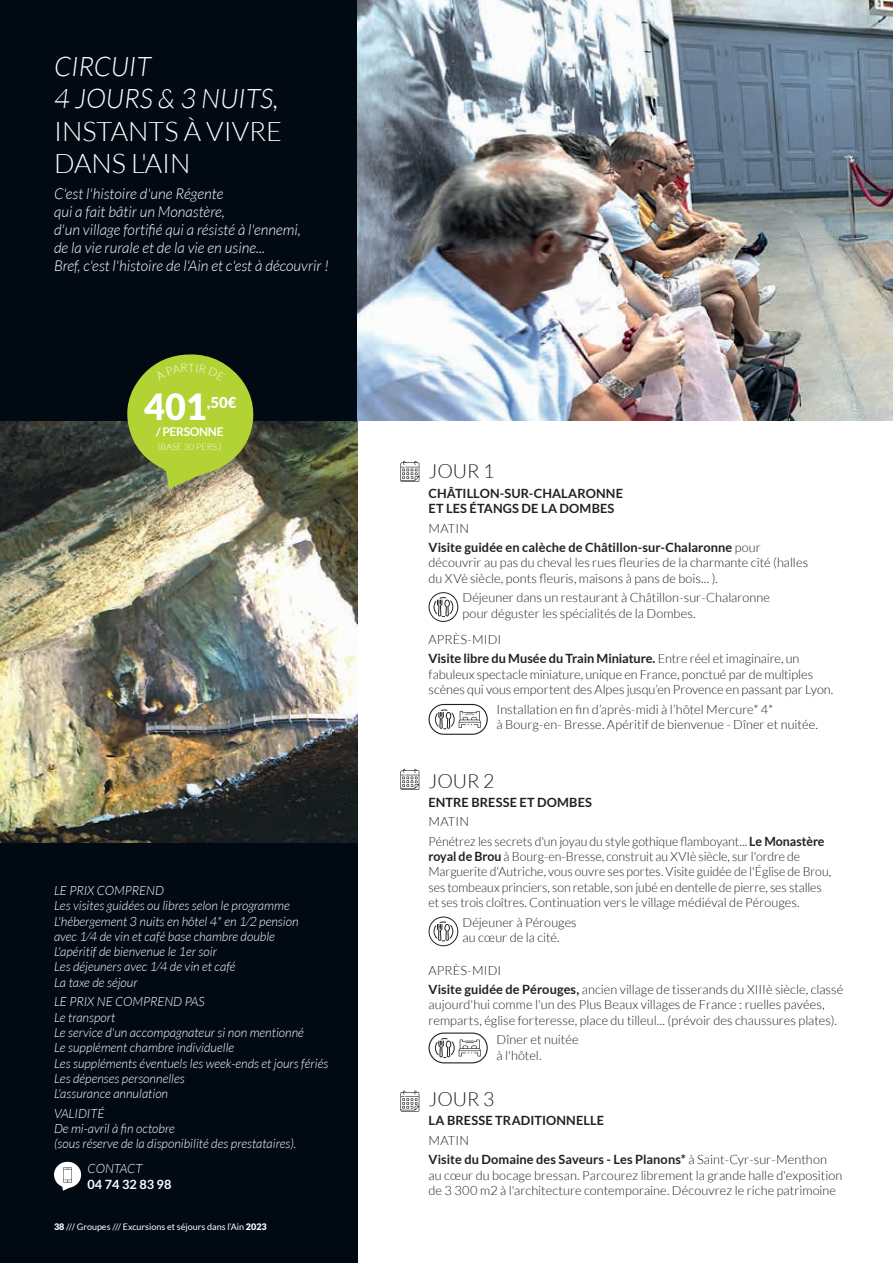
<style>
.page{position:relative;width:893px;height:1263px;background:#fff}
.page>*{position:absolute;margin:0;border:0;box-sizing:border-box;transform-origin:0 0}
.t1{font:900 36px "Lato";color:#fff}
.t2{font:300 27px/32.4px "Lato";color:#fff}
.t3{font:italic 300 27px/32.4px "Lato";color:#fff}
.t4{font:300 19.5px "Lato";color:#231f20}
.t5{font:italic 300 15px/18px "Lato";color:#fff}
.t6{font:900 15px "Lato";color:#fff}
.t7{font:300 12.75px/15.3px "Lato";color:#231f20}
.t8{font:italic 300 12.75px/15.3px "Lato";color:#fff}
.t9{font:700 12.75px/19.5px "Lato";letter-spacing:.005em;color:#231f20}
.t10{font:700 12.75px "Lato";color:#fff}
.t11{font:700 12px "Lato";letter-spacing:-.025em;color:#fff}
.t12{font:9px "Lato";color:#fff}
.t13{font:300 9px "Lato";color:#fff}
.s1{font-weight:900}
.s2{font-weight:300}
.s3{font-weight:700}
</style>
<div class="page">
<img style="left:0;top:421px;width:357px;height:423px">
<div style="left:0;top:844px;width:357px;height:419px;background:#010a13"></div>
<svg style="left:429px;top:592px;width:29px;height:30px"></svg>
<svg style="left:429px;top:916px;width:29px;height:30px"></svg>
<div style="left:0;top:0;width:357px;height:421px;background:#010a13"></div>
<div style="left:429px;top:704px;width:59px;height:31px;border:1px solid #231f20;border-radius:15px"></div>
<svg style="left:434px;top:709px;width:47px;height:20px"></svg>
<div style="left:429px;top:1032px;width:59px;height:31px;border:1px solid #231f20;border-radius:15px"></div>
<svg style="left:434px;top:1038px;width:47px;height:20px"></svg>
<svg style="left:400px;top:461px;width:19px;height:21px"></svg>
<svg style="left:400px;top:769px;width:19px;height:21px"></svg>
<svg style="left:400px;top:1090px;width:19px;height:22px"></svg>
<img style="left:357px;top:0;width:536px;height:421px">
<svg style="left:54px;top:1161px;width:28px;height:30px"></svg>
<svg style="left:125px;top:354px;width:134px;height:135px;background:#8fa538"></svg>
<h2 class="t3" style="left:54px;top:51px;width:226px">CIRCUIT<br>4 JOURS &amp; 3 NUITS,</h2>
<h2 class="t2" style="left:54px;top:115px;width:230px">INSTANTS À VIVRE<br>DANS L'AIN</h2>
<p class="t5" style="left:54px;top:185px;width:276px">C'est l'histoire d'une Régente<br>qui a fait bâtir un Monastère,<br>d'un village fortifié qui a résisté à l'ennemi,<br>de la vie rurale et de la vie en usine...<br>Bref, c'est l'histoire de l'Ain et c'est à découvrir !</p>
<h1 class="t1" style="left:144px;top:386px;width:64px">401</h1>
<p class="t6" style="left:207px;top:394px;width:31px">,50€</p>
<p class="t11" style="left:156px;top:425px;width:69px">/ PERSONNE</p>
<p class="t13" style="left:158px;top:442px;width:65px">(BASE 30 PERS.)</p>
<p class="t8" style="left:54px;top:883px;width:246px">LE PRIX COMPREND<br>Les visites guidées ou libres selon le programme L'hébergement 3 nuits en hôtel 4* en 1⁄2 pension avec 1⁄4 de vin et café base chambre double L'apéritif de bienvenue le 1er soir<br>Les déjeuners avec 1⁄4 de vin et café<br>La taxe de séjour</p>
<p class="t8" style="left:54px;top:994px;width:276px">LE PRIX NE COMPREND PAS<br>Le transport<br>Le service d'un accompagnateur si non mentionné<br>Le supplément chambre individuelle<br>Les suppléments éventuels les week-ends et jours fériés<br>Les dépenses personnelles<br>L'assurance annulation</p>
<p class="t8" style="left:54px;top:1106px;width:244px">VALIDITÉ<br>De mi-avril à fin octobre<br>(sous réserve de la disponibilité des prestataires).</p>
<p class="t8" style="left:88px;top:1161px;width:56px">CONTACT</p>
<p class="t10" style="left:88px;top:1177px;width:85px">04 74 32 83 98</p>
<p class="t12" style="left:54px;top:1222px;width:214px"><span class="s1">38</span> /// Groupes /// Excursions et séjours dans l’Ain <span class="s1">2023</span></p>
<h3 class="t4" style="left:429px;top:460px;width:68px">JOUR 1</h3>
<p class="t9" style="left:429px;top:485px;width:196px;line-height:15.3px">CHÂTILLON-SUR-CHALARONNE<br>ET LES ÉTANGS DE LA DOMBES</p>
<p class="t9" style="left:429px;top:518px;width:334px"><span class="s2">MATIN<br></span>Visite guidée en calèche de Châtillon-sur-Chalaronne <span class="s2">pour</span></p>
<p class="t7" style="left:429px;top:555px;width:381px">découvrir au pas du cheval les rues fleuries de la charmante cité (halles du XVè siècle, ponts fleuris, maisons à pans de bois... ).</p>
<p class="t7" style="left:463px;top:590px;width:309px">Déjeuner dans un restaurant à Châtillon-sur-Chalaronne pour déguster les spécialités de la Dombes.</p>
<p class="t9" style="left:429px;top:629px;width:372px"><span class="s2">APRÈS-MIDI<br></span>Visite libre du Musée du Train Miniature. <span class="s2">Entre réel et imaginaire, un</span></p>
<p class="t7" style="left:429px;top:666px;width:406px">fabuleux spectacle miniature, unique en France, ponctué par de multiples scènes qui vous emportent des Alpes jusqu’en Provence en passant par Lyon.</p>
<p class="t7" style="left:497px;top:701px;width:323px">Installation en fin d’après-midi à l’hôtel Mercure* 4*<br>à Bourg-en- Bresse. Apéritif de bienvenue - Dîner et nuitée.</p>
<h3 class="t4" style="left:429px;top:770px;width:68px">JOUR 2</h3>
<p class="t9" style="left:429px;top:792px;width:165px">ENTRE BRESSE ET DOMBES</p>
<p class="t7" style="left:429px;top:812px;width:397px;line-height:19.6px">MATIN<br>Pénétrez les secrets d'un joyau du style gothique flamboyant... <span class="s3">Le Monastère</span></p>
<p class="t7" style="left:429px;top:849px;width:404px"><span class="s3">royal de Brou</span> à Bourg-en-Bresse, construit au XVIè siècle, sur l'ordre de Marguerite d'Autriche, vous ouvre ses portes. Visite guidée de l'Église de Brou, ses tombeaux princiers, son retable, son jubé en dentelle de pierre, ses stalles et ses trois cloîtres. Continuation vers le village médiéval de Pérouges.</p>
<p class="t7" style="left:463px;top:914px;width:116px">Déjeuner à Pérouges au cœur de la cité.</p>
<p class="t7" style="left:429px;top:960px;width:416px;line-height:19.5px">APRÈS-MIDI<br><span class="s3">Visite guidée de Pérouges,</span> ancien village de tisserands du XIIIè siècle, classé</p>
<p class="t7" style="left:429px;top:997px;width:410px">aujourd'hui comme l'un des Plus Beaux villages de France : ruelles pavées, remparts, église forteresse, place du tilleul... (prévoir des chaussures plates).</p>
<p class="t7" style="left:497px;top:1032px;width:84px">Dîner et nuitée à l'hôtel.</p>
<h3 class="t4" style="left:429px;top:1089px;width:68px">JOUR 3</h3>
<p class="t9" style="left:429px;top:1111px;width:177px">LA BRESSE TRADITIONNELLE</p>
<p class="t9" style="left:429px;top:1130px;width:400px"><span class="s2">MATIN<br></span>Visite du Domaine des Saveurs - Les Planons* <span class="s2">à Saint-Cyr-sur-Menthon</span></p>
<p class="t7" style="left:429px;top:1167px;width:415px">au cœur du bocage bressan. Parcourez librement la grande halle d'exposition de 3 300 m2 à l'architecture contemporaine. Découvrez le riche patrimoine</p>
</div>
